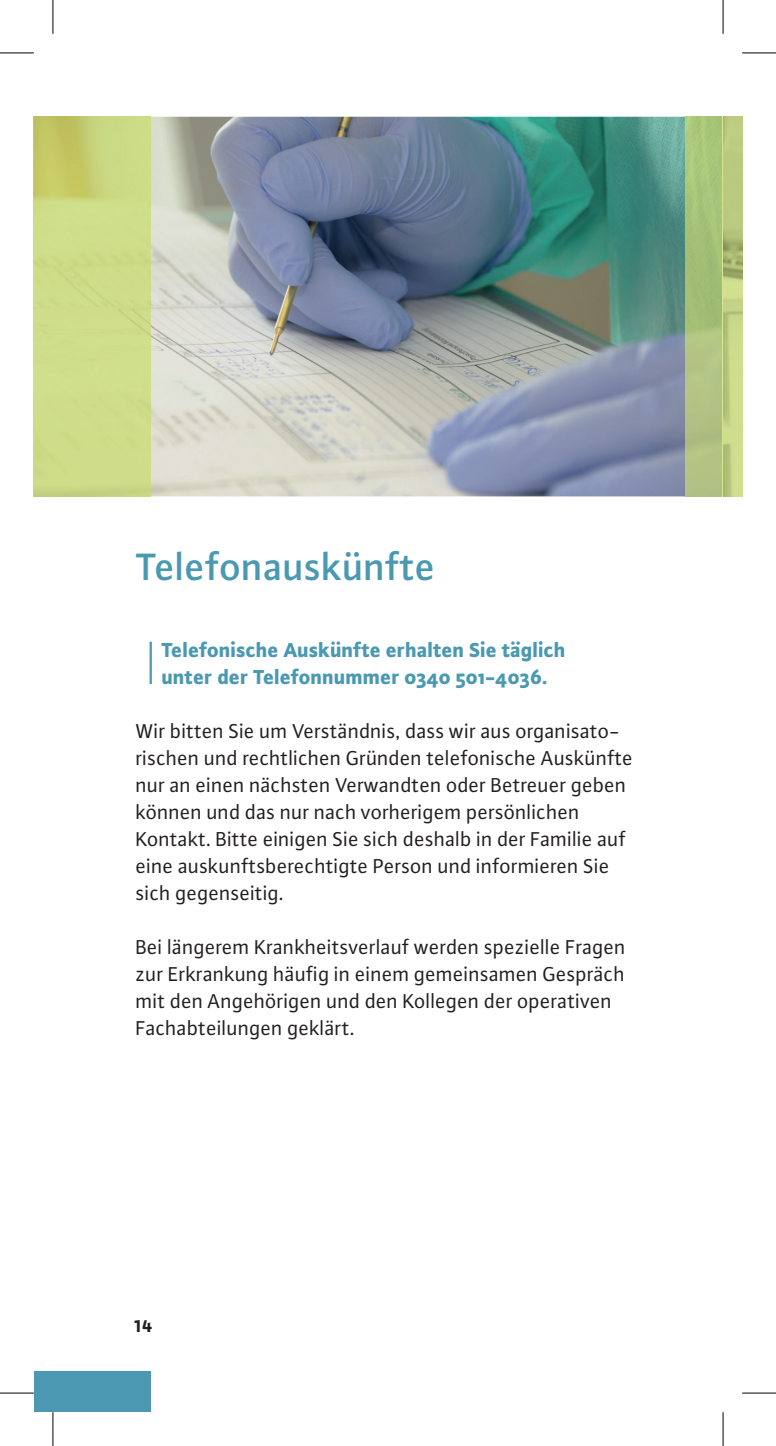
<style>
.page{position:relative;width:776px;height:1446px;background:#fff}
.page>*{position:absolute;margin:0;border:0;box-sizing:border-box;transform-origin:0 0}
.t1{font:500 40.5px "Plus Sans OT";color:#4a98b2}
.t2{font:21.38px/27px "Plus Sans OT";color:#231f20}
.t3{font:800 21.38px/27px "Plus Sans OT";color:#4a98b2}
.t4{font:800 18px "Plus Sans OT";color:#231f20}
</style>
<div class="page">
<img style="left:151px;top:117px;width:534px;height:379px">
<hr style="left:149px;top:641px;width:3px;height:43px;background:#4a98b2">
<img style="left:34px;top:117px;width:117px;height:379px">
<hr style="left:721px;top:117px;width:2px;height:379px;background:#d6e593">
<img style="left:723px;top:117px;width:19px;height:379px">
<div style="left:34px;top:1370px;width:116px;height:41px;background:#4a98b2"></div>
<hr style="left:0;top:53px;width:34px;height:1px;background:#000">
<hr style="left:742px;top:53px;width:33px;height:1px;background:#000">
<hr style="left:0;top:1392px;width:34px;height:1px;background:#000">
<hr style="left:742px;top:1392px;width:33px;height:1px;background:#000">
<hr style="left:53px;top:0;width:1px;height:34px;background:#000">
<hr style="left:53px;top:1411px;width:1px;height:34px;background:#000">
<hr style="left:722px;top:0;width:1px;height:34px;background:#000">
<hr style="left:722px;top:1411px;width:1px;height:34px;background:#000">
<h1 class="t1" style="left:136px;top:542px;width:301px">Telefonauskünfte</h1>
<p class="t3" style="left:161px;top:636px;width:405px">Telefonische Auskünfte erhalten Sie täglich unter der Telefonnummer 0340 501-4036.</p>
<p class="t2" style="left:136px;top:717px;width:498px">Wir bitten Sie um Verständnis, dass wir aus organisato&shy;rischen und rechtlichen Gründen telefonische Auskünfte nur an einen nächsten Verwandten oder Betreuer geben können und das nur nach vorherigem persönlichen Kontakt. Bitte einigen Sie sich deshalb in der Familie auf eine auskunftsberechtigte Person und informieren Sie sich gegenseitig.</p>
<p class="t2" style="left:136px;top:933px;width:491px">Bei längerem Krankheitsverlauf werden spezielle Fragen zur Erkrankung häufig in einem gemeinsamen Gespräch mit den Angehörigen und den Kollegen der operativen Fachabteilungen geklärt.</p>
<p class="t4" style="left:134px;top:1314px;width:20px">14</p>
</div>
